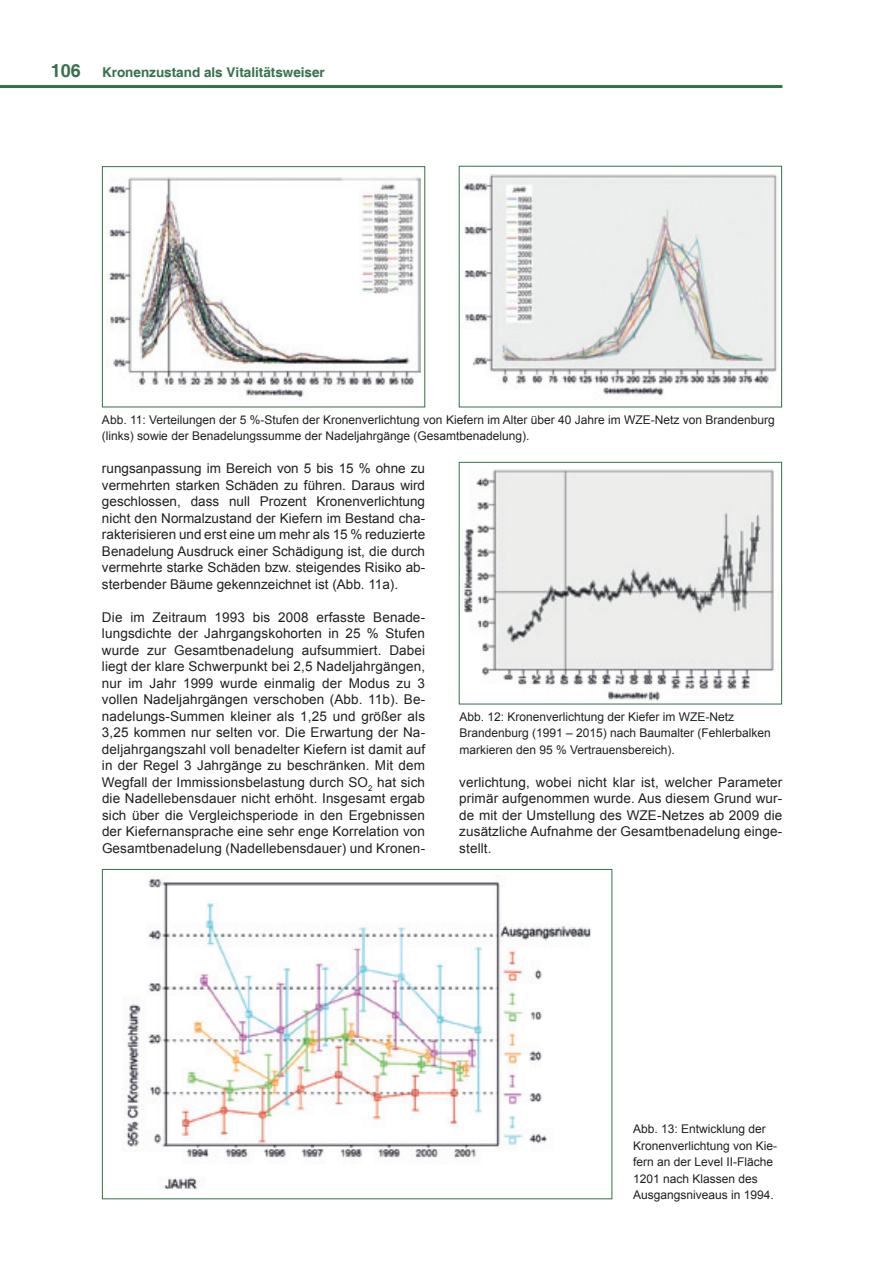
<style>
.page{position:relative;width:893px;height:1263px;background:#fff}
.page>*{position:absolute;margin:0;border:0;box-sizing:border-box;transform-origin:0 0}
.Fließtext{font:13.5px/16.5px "Arial";letter-spacing:.01em;color:#231f20;text-align:justify}
.t1{font:700 13.5px "Helvetica";color:#35724c}
.BU{font:12px/16.5px "Arial";color:#231f20}
.s1{font-size:18px}
</style>
<div class="page">
<hr style="left:0;top:85px;width:782px;height:3px;background:#35724c">
<img style="left:108px;top:177px;width:312px;height:220px">
<div style="left:102px;top:166px;width:323px;height:241px;border:1px solid #35724c"></div>
<img style="left:463px;top:173px;width:316px;height:227px">
<div style="left:459px;top:166px;width:323px;height:241px;border:1px solid #35724c"></div>
<img style="left:464px;top:469px;width:310px;height:232px">
<div style="left:459px;top:462px;width:323px;height:242px;border:1px solid #35724c"></div>
<img style="left:125px;top:878px;width:466px;height:312px">
<p class="t1" style="left:51px;top:64px;width:276px"><span class="s1">106</span> Kronenzustand als Vitalitätsweiser</p>
<p class="BU" style="left:102px;top:411px;width:674px">Abb. 11: Verteilungen der 5 %-Stufen der Kronenverlichtung von Kiefern im Alter über 40 Jahre im WZE-Netz von Brandenburg (links) sowie der Benadelungssumme der Nadeljahrgänge (Gesamtbenadelung).</p>
<p class="Fließtext" style="left:102px;top:460px;width:325px">rungsanpassung im Bereich von 5 bis 15 % ohne zu vermehrten starken Schäden zu führen. Daraus wird geschlossen, dass null Prozent Kronenverlichtung nicht den Normalzustand der Kiefern im Bestand cha&shy;rakterisieren und erst eine um mehr als 15 % reduzierte Benadelung Ausdruck einer Schädigung ist, die durch vermehrte starke Schäden bzw. steigendes Risiko ab&shy;sterbender Bäume gekennzeichnet ist (Abb. 11a).</p>
<p class="Fließtext" style="left:102px;top:609px;width:325px">Die im Zeitraum 1993 bis 2008 erfasste Benade&shy;lungsdichte der Jahrgangskohorten in 25 % Stufen wurde zur Gesamtbenadelung aufsummiert. Dabei liegt der klare Schwerpunkt bei 2,5 Nadeljahrgängen, nur im Jahr 1999 wurde einmalig der Modus zu 3 vollen Nadeljahrgängen verschoben (Abb. 11b). Be&shy;nadelungs-Summen kleiner als 1,25 und größer als 3,25 kommen nur selten vor. Die Erwartung der Na&shy;deljahrgangszahl voll benadelter Kiefern ist damit auf in der Regel 3 Jahrgänge zu beschränken. Mit dem Wegfall der Immissionsbelastung durch SO<sub>2</sub> hat sich die Nadellebensdauer nicht erhöht. Insgesamt ergab sich über die Vergleichsperiode in den Ergebnissen der Kiefernansprache eine sehr enge Korrelation von Gesamtbenadelung (Nadellebensdauer) und Kronen-</p>
<p class="BU" style="left:459px;top:708px;width:313px">Abb. 12: Kronenverlichtung der Kiefer im WZE-Netz<br>Brandenburg (1991 – 2015) nach Baumalter (Fehlerbalken markieren den 95 % Vertrauensbereich).</p>
<p class="Fließtext" style="left:459px;top:774px;width:325px">verlichtung, wobei nicht klar ist, welcher Parameter primär aufgenommen wurde. Aus diesem Grund wur&shy;de mit der Umstellung des WZE-Netzes ab 2009 die zusätzliche Aufnahme der Gesamtbenadelung einge&shy;stellt.</p>
<p class="BU" style="left:633px;top:1121px;width:146px">Abb. 13: Entwicklung der<br>Kronenverlichtung von Kie&shy;fern an der Level II-Fläche<br>1201 nach Klassen des<br>Ausgangsniveaus in 1994.</p>
</div>
